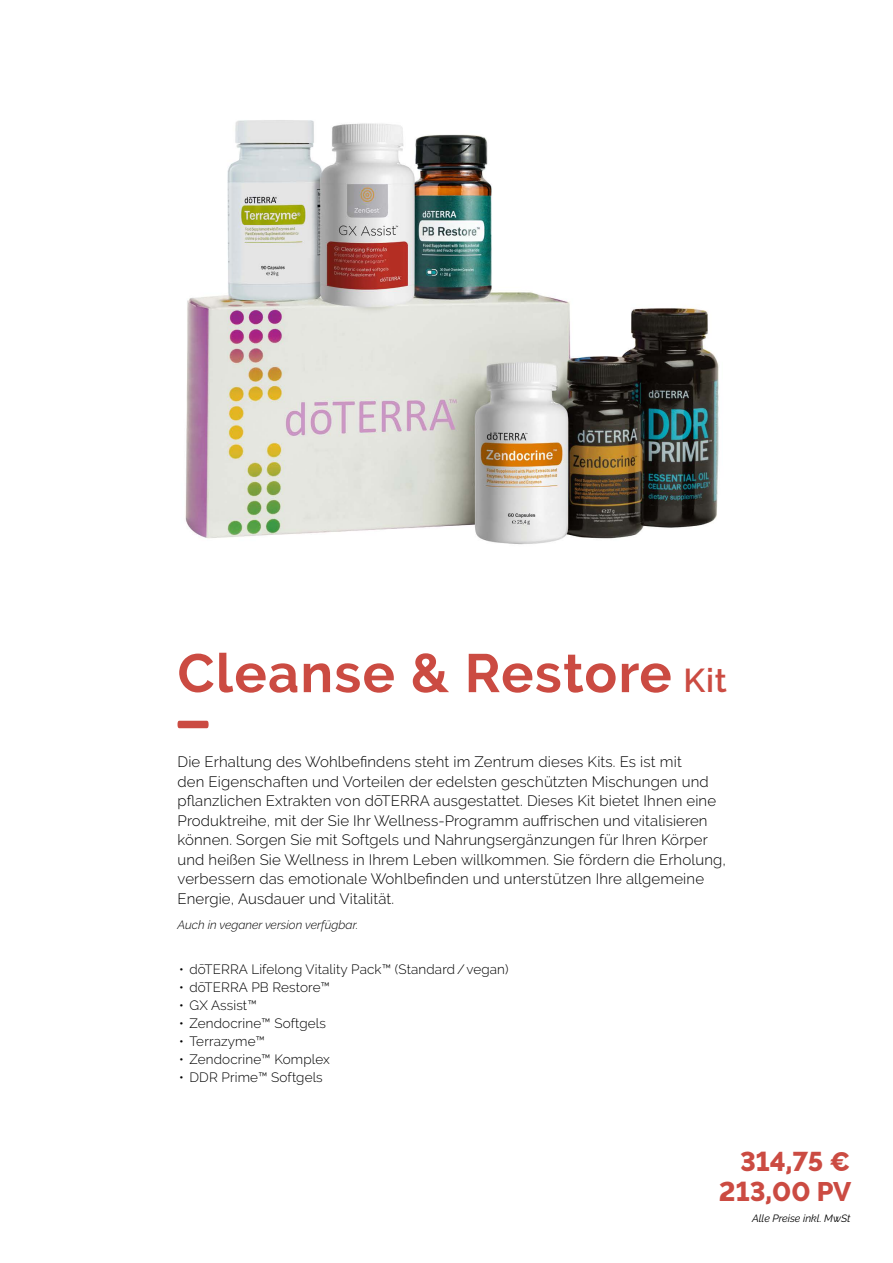
<style>
.page{position:relative;width:893px;height:1263px;background:#fff}
.page>*{position:absolute;margin:0;border:0;box-sizing:border-box;transform-origin:0 0}
.t1{font:700 54px "Raleway";letter-spacing:.025em;color:#cb4b42}
.t2{font:800 27px/30px "Raleway";color:#cb4b42;text-align:right}
.t3{font:300 15px/19.5px "Raleway";letter-spacing:.01em;color:#000}
.t4{font:300 13.5px "Raleway";letter-spacing:.01em;color:#000}
.t5{font:italic 300 12px "Raleway";color:#000}
.t6{font:italic 10.5px "Raleway";color:#000}
.s1{font-weight:600;font-size:33px}
</style>
<div class="page">
<img style="left:185px;top:120px;width:534px;height:425px">
<svg style="left:177px;top:721px;width:32px;height:7px"></svg>
<h1 class="t1" style="left:178px;top:642px;width:551px">Cleanse &amp; Restore <span class="s1">Kit</span></h1>
<p class="t3" style="left:178px;top:752px;width:550px">Die Erhaltung des Wohlbefindens steht im Zentrum dieses Kits. Es ist mit<br>den Eigenschaften und Vorteilen der edelsten geschützten Mischungen und pflanzlichen Extrakten von dōTERRA ausgestattet. Dieses Kit bietet Ihnen eine Produktreihe, mit der Sie Ihr Wellness-Programm auffrischen und vitalisieren können. Sorgen Sie mit Softgels und Nahrungsergänzungen für Ihren Körper und heißen Sie Wellness in Ihrem Leben willkommen. Sie fördern die Erholung, verbessern das emotionale Wohlbefinden und unterstützen Ihre allgemeine Energie, Ausdauer und Vitalität.</p>
<p class="t5" style="left:178px;top:918px;width:182px">Auch in veganer version verfügbar.</p>
<p class="t4" style="left:179px;top:961px;width:331px">• dōTERRA Lifelong Vitality Pack™ (Standard/vegan)</p>
<p class="t4" style="left:179px;top:979px;width:152px">• dōTERRA PB Restore™</p>
<p class="t4" style="left:179px;top:997px;width:79px">• GX Assist™</p>
<p class="t4" style="left:179px;top:1015px;width:148px">• Zendocrine™ Softgels</p>
<p class="t4" style="left:179px;top:1033px;width:87px">• Terrazyme™</p>
<p class="t4" style="left:179px;top:1051px;width:152px">• Zendocrine™ Komplex</p>
<p class="t4" style="left:179px;top:1069px;width:145px">• DDR Prime™ Softgels</p>
<h2 class="t2" style="left:719px;top:1147px;width:134px">314,75 €<br>213,00 PV</h2>
<p class="t6" style="left:752px;top:1212px;width:100px">Alle Preise inkl. MwSt</p>
</div>
